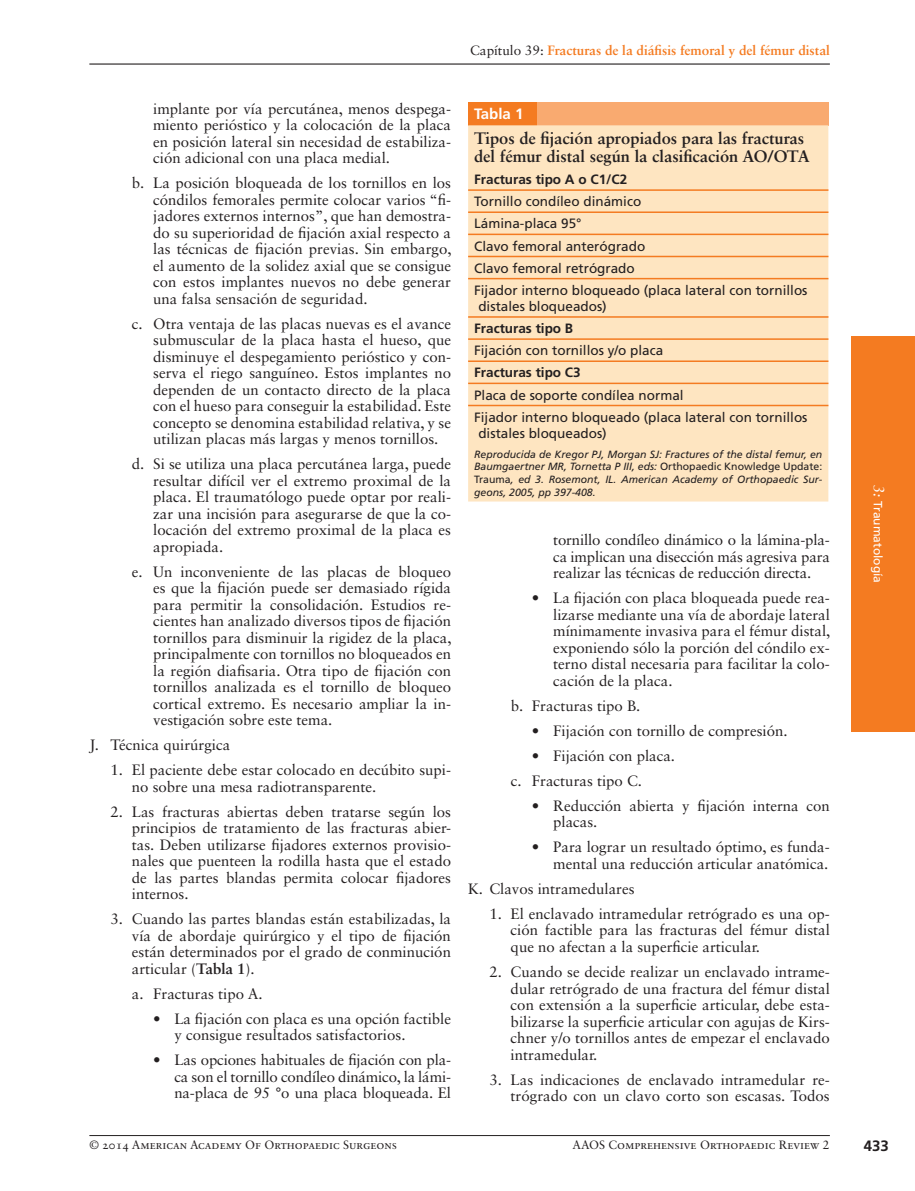
<style>
.page{position:relative;width:915px;height:1191px;background:#fff}
.page>*{position:absolute;margin:0;border:0;box-sizing:border-box;transform-origin:0 0}
.t1{font:700 16.5px/18px "Sabon LT Std";color:#231f20}
.t2{font:15px/16.5px "Sabon LT Std";color:#231f20;text-align:justify}
.t3{font:700 15px "Frutiger LT Std";color:#fff}
.t4{font:700 15px "Frutiger LT Std";color:#231f20}
.t5{font:13.5px/22.2px "Frutiger LT Std";color:#231f20}
.t6{font:700 13.5px "Sabon LT Std";color:#f47b21}
.t7{font:700 13.5px "Frutiger LT Std";color:#231f20}
.t8{font:12px "Sabon LT Std";color:#231f20}
.t9{font:12px "Frutiger LT Std";color:#fff}
.t10{font:italic 10.5px/12.6px "Frutiger LT Std";color:#231f20;text-align:justify}
.s1{font-weight:400;color:#231f20}
.s2{font-weight:700}
.s3{font-style:normal}
.s4{font-family:"Sabon LT Std";font-style:italic;font-size:15px}
</style>
<div class="page">
<hr style="left:89px;top:63px;width:740px;height:2px;background:#231f20">
<hr style="left:89px;top:1135px;width:740px;height:1px;background:#231f20">
<div style="left:850px;top:336px;width:64px;height:395px;background:#f47b21"></div>
<div style="left:468px;top:102px;width:69px;height:23px;background:#f47b21"></div>
<div style="left:537px;top:102px;width:291px;height:23px;background:#f9aa70"></div>
<div style="left:468px;top:125px;width:360px;height:376px;background:#fee5c1"></div>
<hr style="left:468px;top:189px;width:360px;height:2px;background:#f47b21">
<hr style="left:468px;top:211px;width:360px;height:2px;background:#f47b21">
<hr style="left:468px;top:234px;width:360px;height:1px;background:#f47b21">
<hr style="left:468px;top:256px;width:360px;height:1px;background:#f47b21">
<hr style="left:468px;top:278px;width:360px;height:1px;background:#f47b21">
<hr style="left:468px;top:316px;width:360px;height:2px;background:#f47b21">
<hr style="left:468px;top:338px;width:360px;height:2px;background:#f47b21">
<hr style="left:468px;top:360px;width:360px;height:2px;background:#f47b21">
<hr style="left:468px;top:382px;width:360px;height:2px;background:#f47b21">
<hr style="left:468px;top:405px;width:360px;height:1px;background:#f47b21">
<p class="t6" style="left:470px;top:42px;width:361px"><span class="s1">Capítulo 39:</span> Fracturas de la diáfisis femoral y del fémur distal</p>
<p class="t2" style="left:153px;top:100px;width:299px">implante por vía percutánea, menos despega&shy;miento perióstico y la colocación de la placa en posición lateral sin necesidad de estabiliza&shy;ción adicional con una placa medial.</p>
<p class="t2" style="left:153px;top:174px;width:300px;text-indent:-21px">b. La posición bloqueada de los tornillos en los cóndilos femorales permite colocar varios “fi&shy;jadores externos internos”, que han demostra&shy;do su superioridad de fijación axial respecto a las técnicas de fijación previas. Sin embargo, el aumento de la solidez axial que se consigue con estos implantes nuevos no debe generar una falsa sensación de seguridad.</p>
<p class="t2" style="left:153px;top:315px;width:299px;text-indent:-21px">c. Otra ventaja de las placas nuevas es el avance submuscular de la placa hasta el hueso, que disminuye el despegamiento perióstico y con&shy;serva el riego sanguíneo. Estos implantes no dependen de un contacto directo de la placa con el hueso para conseguir la estabilidad. Este concepto se denomina estabilidad relativa, y se utilizan placas más largas y menos tornillos.</p>
<p class="t2" style="left:153px;top:455px;width:299px;text-indent:-21px">d. Si se utiliza una placa percutánea larga, puede resultar difícil ver el extremo proximal de la placa. El traumatólogo puede optar por reali&shy;zar una incisión para asegurarse de que la co&shy;locación del extremo proximal de la placa es apropiada.</p>
<p class="t2" style="left:153px;top:563px;width:300px;text-indent:-21px">e. Un inconveniente de las placas de bloqueo es que la fijación puede ser demasiado rígida para permitir la consolidación. Estudios re&shy;cientes han analizado diversos tipos de fijación tornillos para disminuir la rigidez de la placa, principalmente con tornillos no bloqueados en la región diafisaria. Otra tipo de fijación con tornillos analizada es el tornillo de bloqueo cortical extremo. Es necesario ampliar la in&shy;vestigación sobre este tema.</p>
<p class="t2" style="left:89px;top:736px;width:142px">J. Técnica quirúrgica</p>
<p class="t2" style="left:132px;top:761px;width:320px;text-indent:-21px">1. El paciente debe estar colocado en decúbito supi&shy;no sobre una mesa radiotransparente.</p>
<p class="t2" style="left:132px;top:803px;width:320px;text-indent:-21px">2. Las fracturas abiertas deben tratarse según los principios de tratamiento de las fracturas abier&shy;tas. Deben utilizarse fijadores externos provisio&shy;nales que puenteen la rodilla hasta que el estado de las partes blandas permita colocar fijadores internos.</p>
<p class="t2" style="left:132px;top:910px;width:320px;text-indent:-21px">3. Cuando las partes blandas están estabilizadas, la vía de abordaje quirúrgico y el tipo de fijación están determinados por el grado de conminución articular (<span class="s2">Tabla 1</span>).</p>
<p class="t2" style="left:132px;top:985px;width:132px">a. Fracturas tipo A.</p>
<p class="t2" style="left:174px;top:1010px;width:278px;text-indent:-21px">• La fijación con placa es una opción factible y consigue resultados satisfactorios.</p>
<p class="t2" style="left:174px;top:1051px;width:278px;text-indent:-21px">• Las opciones habituales de fijación con pla&shy;ca son el tornillo condíleo dinámico, la lámi&shy;na-placa de 95 °o una placa bloqueada. El</p>
<p class="t3" style="left:474px;top:105px;width:51px">Tabla 1</p>
<p class="t1" style="left:474px;top:129px;width:337px">Tipos de fijación apropiados para las fracturas del fémur distal según la clasificación AO/OTA</p>
<p class="t7" style="left:474px;top:171px;width:155px">Fracturas tipo A o C1/C2</p>
<p class="t5" style="left:474px;top:190px;width:335px">Tornillo condíleo dinámico<br>Lámina-placa 95°<br>Clavo femoral anterógrado<br>Clavo femoral retrógrado<br>Fijador interno bloqueado (placa lateral con tornillos</p>
<p class="t5" style="left:478px;top:295px;width:130px">distales bloqueados)</p>
<p class="t7" style="left:474px;top:320px;width:101px">Fracturas tipo B</p>
<p class="t5" style="left:474px;top:339px;width:191px">Fijación con tornillos y/o placa</p>
<p class="t7" style="left:474px;top:365px;width:108px">Fracturas tipo C3</p>
<p class="t5" style="left:474px;top:384px;width:335px">Placa de soporte condílea normal<br>Fijador interno bloqueado (placa lateral con tornillos</p>
<p class="t5" style="left:478px;top:422px;width:130px">distales bloqueados)</p>
<p class="t10" style="left:474px;top:448px;width:349px">Reproducida de Kregor PJ, Morgan SJ: Fractures of the distal femur, en Baumgaertner MR, Tornetta P III, eds: <span class="s3">Orthopaedic Knowledge Update:<br>Trauma</span>, ed 3. Rosemont, IL. American Academy of Orthopaedic Sur&shy;geons, 2005, pp 397-408.</p>
<p class="t2" style="left:553px;top:531px;width:278px">tornillo condíleo dinámico o la lámina-pla&shy;ca implican una disección más agresiva para realizar las técnicas de reducción directa.</p>
<p class="t2" style="left:553px;top:589px;width:278px;text-indent:-21px">• La fijación con placa bloqueada puede rea&shy;lizarse mediante una vía de abordaje lateral mínimamente invasiva para el fémur distal, exponiendo sólo la porción del cóndilo ex&shy;terno distal necesaria para facilitar la colo&shy;cación de la placa.</p>
<p class="t2" style="left:510px;top:697px;width:131px">b. Fracturas tipo B.</p>
<p class="t2" style="left:531px;top:722px;width:257px">• Fijación con tornillo de compresión.</p>
<p class="t2" style="left:510px;top:743px;width:166px;line-height:25px;text-indent:21px">• Fijación con placa. c. Fracturas tipo C.</p>
<p class="t2" style="left:553px;top:797px;width:278px;text-indent:-21px">• Reducción abierta y fijación interna con placas.</p>
<p class="t2" style="left:531px;top:838px;width:299px;text-align:right">• Para lograr un resultado óptimo, es funda&shy;mental una reducción articular anatómica.</p>
<p class="t2" style="left:468px;top:880px;width:168px">K. Clavos intramedulares</p>
<p class="t2" style="left:510px;top:905px;width:320px;text-indent:-21px">1. El enclavado intramedular retrógrado es una op&shy;ción factible para las fracturas del fémur distal que no afectan a la superficie articular.</p>
<p class="t2" style="left:510px;top:963px;width:320px;text-indent:-21px">2. Cuando se decide realizar un enclavado intrame&shy;dular retrógrado de una fractura del fémur distal con extensión a la superficie articular, debe esta&shy;bilizarse la superficie articular con agujas de Kirs&shy;chner y/o tornillos antes de empezar el enclavado intramedular.</p>
<p class="t2" style="left:489px;top:1071px;width:342px;text-align:right">3. Las indicaciones de enclavado intramedular re&shy;trógrado con un clavo corto son escasas. Todos</p>
<p class="t9" style="left:884px;top:484px;width:100px;rotate:90deg"><span class="s4">3:</span> Traumatología</p>
<p class="t8" style="left:89px;top:1137px;width:309px">© 2014 American Academy Of Orthopaedic Surgeons</p>
<p class="t8" style="left:572px;top:1137px;width:18px">Aaos</p>
<p class="t8" style="left:608px;top:1137px;width:222px">Comprehensive Orthopaedic Review 2</p>
<p class="t4" style="left:863px;top:1136px;width:27px">433</p>
</div>
